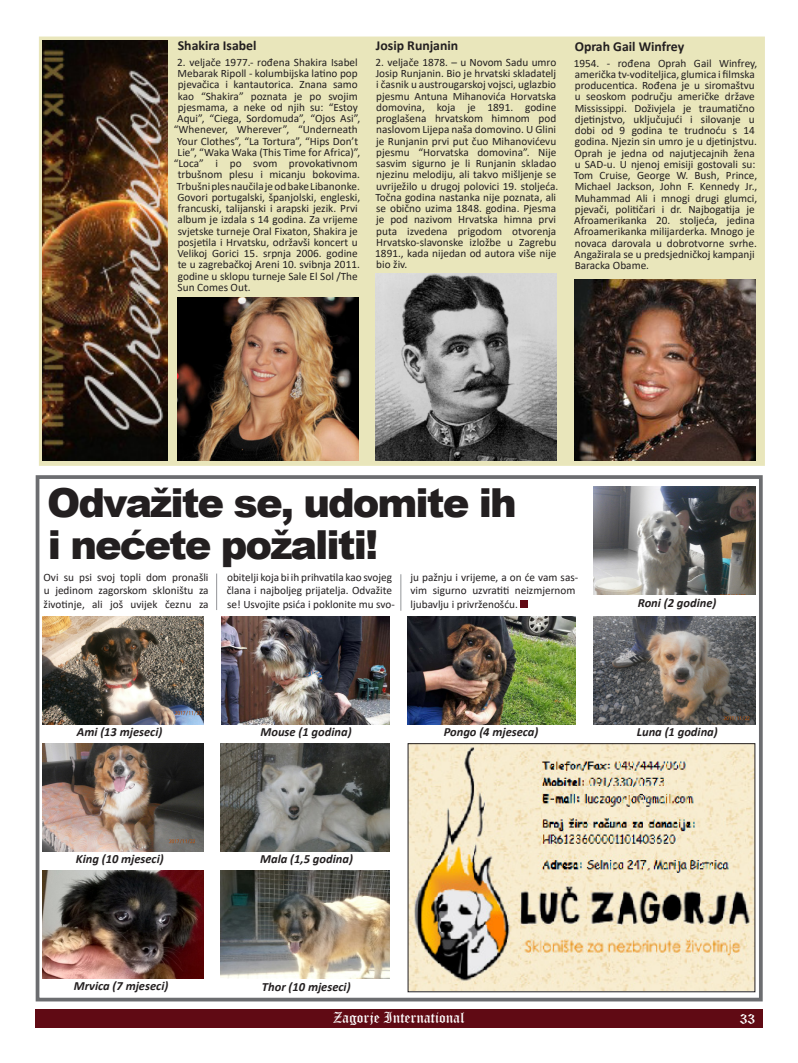
<style>
.page{position:relative;width:798px;height:1063px;background:#fff}
.page>*{position:absolute;margin:0;border:0;box-sizing:border-box;transform-origin:0 0}
.t1{font:900 40px "Arial";letter-spacing:-.05em;color:#231f20}
.t2{font:15px "Old English Text";color:#fff}
.t3{font:700 13.75px "Calibri";color:#231f20}
.t4{font:italic 700 12.5px "Calibri";color:#231f20}
.t5{font:11.25px/11.2px "Calibri";color:#231f20}
</style>
<div class="page">
<div style="left:35px;top:1009px;width:727px;height:19px;background:#600a14"></div>
<img style="left:409px;top:745px;width:344px;height:245px">
<div style="left:520px;top:601px;width:7px;height:7px;background:#600a14"></div>
<img style="left:221px;top:616px;width:168px;height:108px">
<img style="left:407px;top:616px;width:168px;height:108px">
<img style="left:593px;top:616px;width:162px;height:108px">
<img style="left:42px;top:743px;width:161px;height:108px">
<img style="left:221px;top:743px;width:168px;height:108px">
<img style="left:42px;top:870px;width:161px;height:108px">
<img style="left:221px;top:870px;width:168px;height:108px">
<img style="left:593px;top:487px;width:162px;height:108px">
<img style="left:42px;top:616px;width:161px;height:108px">
<hr style="left:216px;top:574px;width:1px;height:36px;background:#939598">
<hr style="left:400px;top:574px;width:1px;height:37px;background:#939598">
<div style="left:36px;top:475px;width:726px;height:526px;border:4px solid #6c6d70"></div>
<div style="left:39px;top:37px;width:725px;height:429px;background:#e9e6bb"></div>
<img style="left:42px;top:40px;width:125px;height:421px">
<img style="left:177px;top:298px;width:181px;height:163px">
<img style="left:375px;top:273px;width:181px;height:188px">
<img style="left:574px;top:280px;width:181px;height:181px">
<p class="t3" style="left:178px;top:36px;width:80px">Shakira Isabel</p>
<p class="t3" style="left:376px;top:36px;width:84px">Josip Runjanin</p>
<p class="t5" style="left:177px;top:56px;width:182px">2. veljače 1977.- rođena Shakira Isabel</p>
<p class="t5" style="left:177px;top:67px;width:181px">Mebarak Ripoll - kolumbijska latino pop</p>
<p class="t5" style="left:178px;top:79px;width:181px">pjevačica i kantautorica. Znana samo</p>
<p class="t5" style="left:178px;top:90px;width:181px">kao “Shakira” poznata je po svojim</p>
<p class="t5" style="left:178px;top:101px;width:181px">pjesmama, a neke od njih su: “Estoy</p>
<p class="t5" style="left:177px;top:112px;width:184px">Aqui”, “Ciega, Sordomuda”, “Ojos Asi”,</p>
<p class="t5" style="left:174px;top:124px;width:185px">“Whenever, Wherever”, “Underneath</p>
<p class="t5" style="left:177px;top:135px;width:182px">Your Clothes”, “La Tortura”, “Hips Don’t</p>
<p class="t5" style="left:177px;top:146px;width:184px">Lie”, “Waka Waka (This Time for Africa)”,</p>
<p class="t5" style="left:174px;top:157px;width:185px">“Loca” i po svom provokativnom</p>
<p class="t5" style="left:178px;top:169px;width:184px">trbušnom plesu i micanju bokovima.</p>
<p class="t5" style="left:177px;top:180px;width:184px">Trbušni ples naučila je od bake Libanonke.</p>
<p class="t5" style="left:177px;top:191px;width:184px">Govori portugalski, španjolski, engleski,</p>
<p class="t5" style="left:178px;top:202px;width:181px">francuski, talijanski i arapski jezik. Prvi</p>
<p class="t5" style="left:177px;top:214px;width:181px">album je izdala s 14 godina. Za vrijeme</p>
<p class="t5" style="left:178px;top:225px;width:181px">svjetske turneje Oral Fixaton, Shakira je</p>
<p class="t5" style="left:178px;top:236px;width:181px">posjetila i Hrvatsku, održavši koncert u</p>
<p class="t5" style="left:177px;top:247px;width:182px">Velikoj Gorici 15. srpnja 2006. godine</p>
<p class="t5" style="left:178px;top:259px;width:184px">te u zagrebačkoj Areni 10. svibnja 2011.</p>
<p class="t5" style="left:178px;top:270px;width:181px">godine u sklopu turneje Sale El Sol /The</p>
<p class="t5" style="left:177px;top:281px;width:74px">Sun Comes Out.</p>
<p class="t5" style="left:375px;top:56px;width:184px">2. veljače 1878. – u Novom Sadu umro Josip Runjanin. Bio je hrvatski skladatelj i časnik u austrougarskoj vojsci, uglazbio pjesmu Antuna Mihanovića Horvatska domovina, koja je 1891. godine proglašena hrvatskom himnom pod naslovom Lijepa naša domovino. U Glini je Runjanin prvi put čuo Mihanovićevu pjesmu “Horvatska domovina”. Nije sasvim sigurno je li Runjanin skladao njezinu melodiju, ali takvo mišljenje se uvriježilo u drugoj polovici 19. stoljeća.<br>Točna godina nastanka nije poznata, ali se obično uzima 1848. godina. Pjesma je pod nazivom Hrvatska himna prvi puta izvedena prigodom otvorenja Hrvatsko-slavonske izložbe u Zagrebu 1891., kada nijedan od autora više nije bio živ.</p>
<p class="t3" style="left:574px;top:37px;width:111px">Oprah Gail Winfrey</p>
<p class="t5" style="left:573px;top:57px;width:185px">1954. - rođena Oprah Gail Winfrey, američka tv-voditeljica, glumica i filmska producentica. Rođena je u siromaštvu u seoskom području američke države Mississippi. Doživjela je traumatično djetinjstvo, uključujući i silovanje u dobi od 9 godina te trudnoću s 14 godina. Njezin sin umro je u djetinjstvu.<br>Oprah je jedna od najutjecajnih žena u SAD-u. U njenoj emisiji gostovali su:<br>Tom Cruise, George W. Bush, Prince, Michael Jackson, John F. Kennedy Jr., Muhammad Ali i mnogi drugi glumci, pjevači, političari i dr. Najbogatija je Afroamerikanka 20. stoljeća, jedina Afroamerikanka milijarderka. Mnogo je novaca darovala u dobrotvorne svrhe.<br>Angažirala se u predsjedničkoj kampanji Baracka Obame.</p>
<p class="t1" style="left:47px;top:473px;width:471px">Odvažite se, udomite ih</p>
<p class="t1" style="left:48px;top:516px;width:332px">i nećete požaliti!</p>
<p class="t5" style="left:43px;top:570px;width:166px;line-height:13.5px;text-align:justify">Ovi su psi svoj topli dom pronašli u jedinom zagorskom skloništu za životinje, ali još uvijek čeznu za</p>
<p class="t5" style="left:227px;top:570px;width:169px;line-height:13.5px">obitelji koja bi ih prihvatila kao svojeg člana i najboljeg prijatelja. Odvažite se! Usvojite psića i poklonite mu svo-</p>
<p class="t5" style="left:410px;top:570px;width:169px;line-height:13.5px">ju pažnju i vrijeme, a on će vam sas&shy;vim sigurno uzvratiti neizmjernom ljubavlju i privrženošću.</p>
<p class="t4" style="left:637px;top:594px;width:80px">Roni (2 godine)</p>
<p class="t4" style="left:77px;top:723px;width:87px">Ami (13 mjeseci)</p>
<p class="t4" style="left:260px;top:723px;width:92px">Mouse (1 godina)</p>
<p class="t4" style="left:443px;top:723px;width:96px">Pongo (4 mjeseca)</p>
<p class="t4" style="left:636px;top:723px;width:82px">Luna (1 godina)</p>
<p class="t4" style="left:76px;top:850px;width:89px">King (10 mjeseci)</p>
<p class="t4" style="left:260px;top:850px;width:94px">Mala (1,5 godina)</p>
<p class="t4" style="left:74px;top:977px;width:96px">Mrvica (7 mjeseci)</p>
<p class="t4" style="left:262px;top:978px;width:90px">Thor (10 mjeseci)</p>
<h2 class="t2" style="left:333px;top:1008px;width:133px">Zagorje International</h2>
<h2 class="t2" style="left:739px;top:1009px;width:17px">33</h2>
</div>
